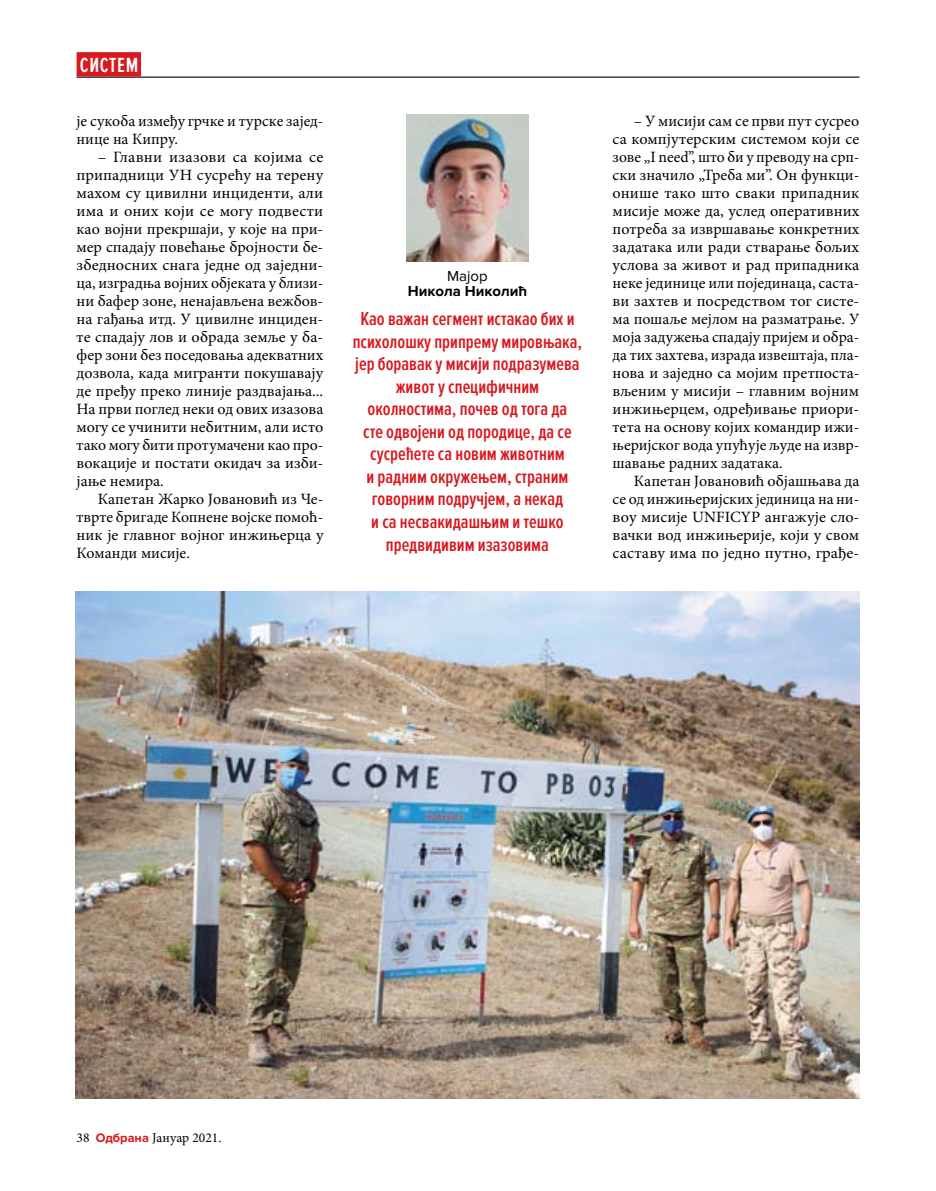
<style>
.page{position:relative;width:936px;height:1191px;background:#fff}
.page>*{position:absolute;margin:0;border:0;box-sizing:border-box;transform-origin:0 0}
.t1{font:600 21.3px "Proxima Nova Ex Cn";letter-spacing:.03em;color:#fff}
.t2{font:600 19.5px/22.5px "Proxima Nova Ex Cn";color:#d71920;text-align:center}
.t3{font:15.75px/18px "Minion Pro";color:#000;text-align:justify}
.t4{font:15.75px/18px "Minion Pro";color:#000;text-align:justify;scale:1.04 1}
.t5{font:700 15px "Proxima Nova";color:#000}
.t6{font:15px "Proxima Nova";color:#000}
.t7{font:13.5px "Minion Pro";color:#000}
.s1{font-family:"Proxima Nova";font-weight:700;font-size:12.75px;color:#d71920}
</style>
<div class="page">
<hr style="left:77px;top:77px;width:782px;height:1px;background:#000">
<div style="left:77px;top:52px;width:64px;height:25px;background:#d71920"></div>
<img style="left:75px;top:591px;width:784px;height:507px">
<img style="left:406px;top:114px;width:122px;height:148px">
<h1 class="t1" style="left:80px;top:53px;width:60px">СИСТЕМ</h1>
<p class="t3" style="left:77px;top:112px;width:248px">је сукоба између грчке и турске зајед&shy;нице на Кипру.</p>
<p class="t4" style="left:77px;top:148px;width:239px;text-indent:21px">– Главни изазови са којима се припадници УН сусрећу на терену махом су цивилни инциденти, али има и оних који се могу подвести као војни прекршаји, у које на при&shy;мер спадају повећање бројности бе&shy;збедносних снага једне од заједни&shy;ца, изградња војних објеката у близи&shy;ни бафер зоне, ненајављена вежбов&shy;на гађања итд. У цивилне инциден&shy;те спадају лов и обрада земље у ба&shy;фер зони без поседовања адекватних дозвола, када мигранти покушавају де пређу преко линије раздвајања...<br>На први поглед неки од ових изазова могу се учинити небитним, али исто тако могу бити протумачени као про&shy;вокације и постати окидач за изби&shy;јање немира.</p>
<p class="t3" style="left:77px;top:490px;width:248px;text-indent:21px">Капетан Жарко Јовановић из Че&shy;тврте бригаде Копнене војске помоћ&shy;ник је главног војног инжињерца у Команди мисије.</p>
<p class="t6" style="left:447px;top:268px;width:42px">Мајор</p>
<p class="t5" style="left:407px;top:283px;width:121px">Никола Николић</p>
<p class="t2" style="left:353px;top:308px;width:231px">Као важан сегмент истакао бих и психолошку припрему мировњака, јер боравак у мисији подразумева живот у специфичним околностима, почев од тога да<br>сте одвојени од породице, да се сусрећете са новим животним<br>и радним окружењем, страним говорним подручјем, а некад<br>и са несвакидашњим и тешко предвидивим изазовима</p>
<p class="t3" style="left:612px;top:112px;width:248px;text-indent:21px">– У мисији сам се први пут сусрео са компјутерским системом који се зове „I need”, што би у преводу на срп&shy;ски значило „Треба ми”. Он функци&shy;онише тако што сваки припадник мисије може да, услед оперативних потреба за извршавање конкретних задатака или ради стварање бољих услова за живот и рад припадника неке јединице или појединаца, саста&shy;ви захтев и посредством тог систе&shy;ма пошаље мејлом на разматрање. У моја задужења спадају пријем и обра&shy;да тих захтева, израда извештаја, пла&shy;нова и заједно са мојим претпоста&shy;вљеним у мисији – главним војним инжињерцем, одређивање приори&shy;тета на основу којих командир ижи&shy;њеријског вода упућује људе на извр&shy;шавање радних задатака.</p>
<p class="t3" style="left:612px;top:472px;width:248px;text-indent:21px">Капетан Јовановић објашњава да се од инжињеријских јединица на ни&shy;воу мисије UNFICYP ангажује сло&shy;вачки вод инжињерије, који у свом саставу има по једно путно, грађе-</p>
<p class="t7" style="left:77px;top:1129px;width:146px">38 <span class="s1">Одбрана</span> Јануар 2021.</p>
</div>
